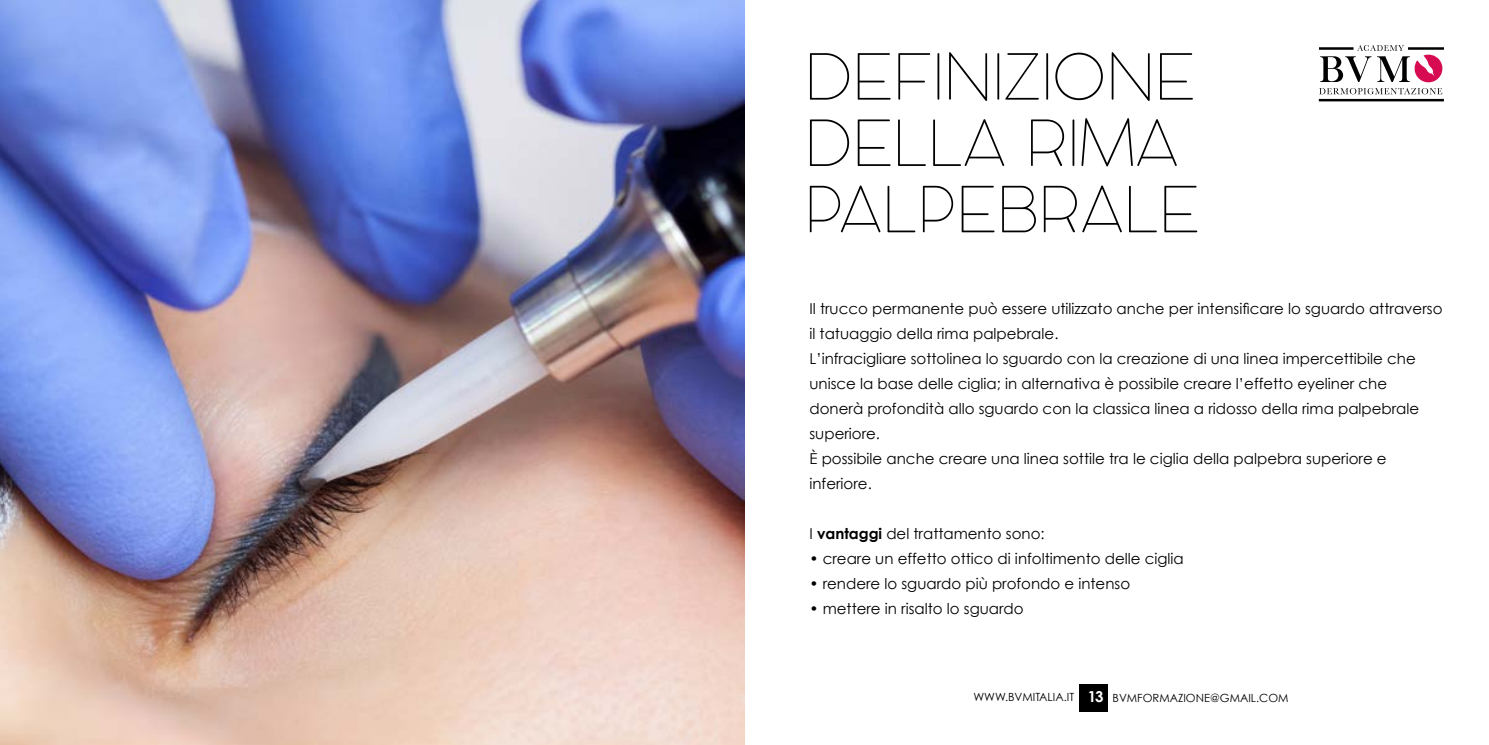
<style>
.page{position:relative;width:1489px;height:745px;background:#fff}
.page>*{position:absolute;margin:0;border:0;box-sizing:border-box;transform-origin:0 0}
.t1{font:200 62.5px/66.2px "COCOMAT";color:#000}
.t2{font:15px/25px "Century Gothic";color:#000}
.t3{font:11.25px "Century Gothic";color:#000}
.s1{font-weight:700}
.s2{font-weight:700;font-size:15px;color:#fff}
</style>
<div class="page">
<div style="left:1078px;top:683px;width:29px;height:28px;background:#000"></div>
<svg style="left:1319px;top:45px;width:124px;height:49px"></svg>
<hr style="left:1407px;top:47px;width:36px;height:3px;background:#000">
<hr style="left:1318px;top:47px;width:35px;height:3px;background:#000">
<hr style="left:1318px;top:99px;width:125px;height:2px;background:#000">
<img style="left:0;top:0;width:744px;height:744px">
<h1 class="t1" style="left:804px;top:44px;width:396px">DEFINIZIONE<br>DELLA RIMA<br>PALPEBRALE</h1>
<p class="t2" style="left:809px;top:295px;width:634px">Il trucco permanente può essere utilizzato anche per intensificare lo sguardo attraverso il tatuaggio della rima palpebrale.<br>L’infracigliare sottolinea lo sguardo con la creazione di una linea impercettibile che unisce la base delle ciglia; in alternativa è possibile creare l’effetto eyeliner che donerà profondità allo sguardo con la classica linea a ridosso della rima palpebrale superiore.<br>È possibile anche creare una linea sottile tra le ciglia della palpebra superiore e inferiore.</p>
<p class="t2" style="left:809px;top:520px;width:237px">I <span class="s1">vantaggi</span> del trattamento sono:</p>
<p class="t2" style="left:809px;top:545px;width:376px">• creare un effetto ottico di infoltimento delle ciglia</p>
<p class="t2" style="left:809px;top:570px;width:322px">• rendere lo sguardo più profondo e intenso</p>
<p class="t2" style="left:809px;top:595px;width:216px">• mettere in risalto lo sguardo</p>
<p class="t3" style="left:973px;top:690px;width:316px">WWW.BVMITALIA.IT <span class="s2">13</span> BVMFORMAZIONE@GMAIL.COM</p>
</div>
